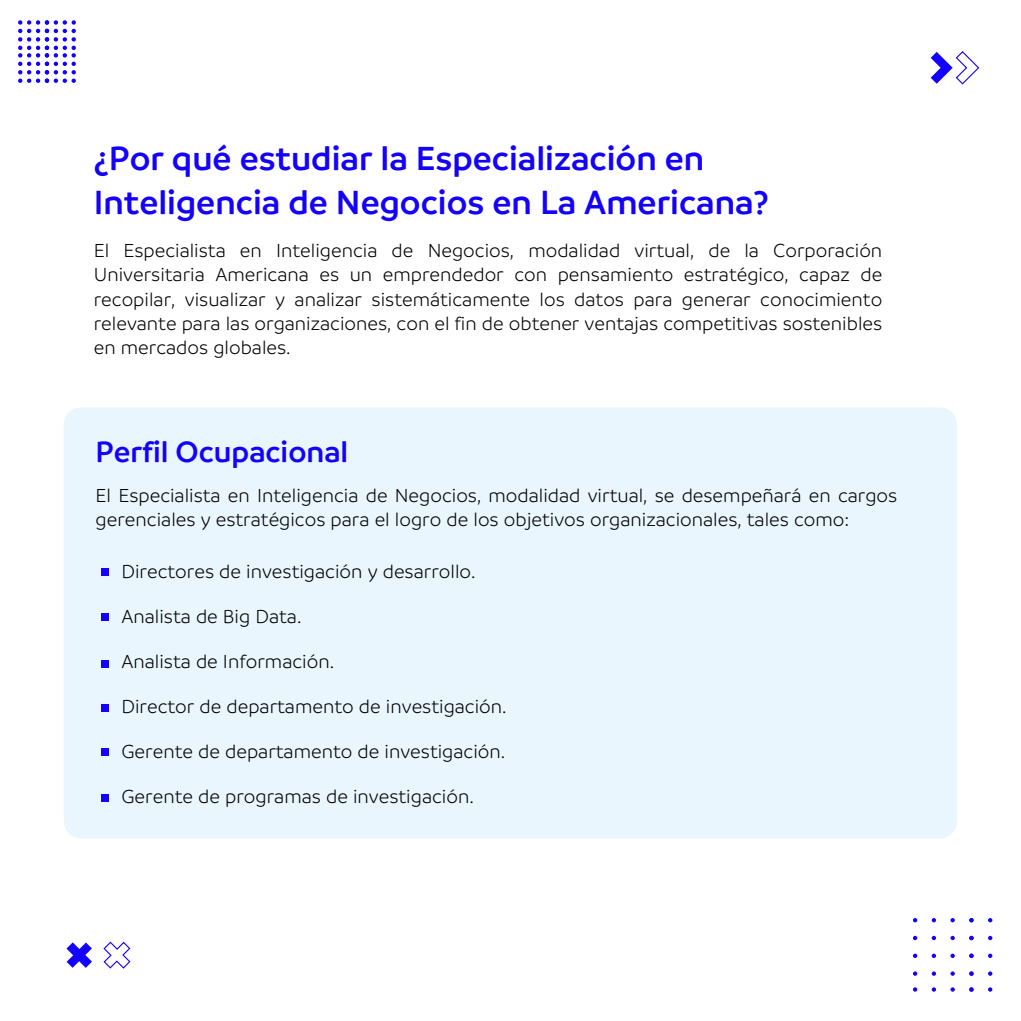
<style>
.page{position:relative;width:1021px;height:1021px;background:#fff}
.page>*{position:absolute;margin:0;border:0;box-sizing:border-box;transform-origin:0 0}
.t1{font:600 36px/43.2px "Branding";color:#1300fd}
.t2{font:600 31.5px "Branding";color:#1300fd}
.t3{font:300 20.25px/24.3px "Branding";color:#000}
</style>
<div class="page">
<svg style="left:930px;top:51px;width:50px;height:34px"></svg>
<svg style="left:913px;top:987px;width:4px;height:4px"></svg>
<svg style="left:931px;top:987px;width:5px;height:4px"></svg>
<svg style="left:950px;top:987px;width:4px;height:4px"></svg>
<svg style="left:913px;top:918px;width:4px;height:4px"></svg>
<svg style="left:931px;top:918px;width:5px;height:4px"></svg>
<svg style="left:950px;top:918px;width:4px;height:4px"></svg>
<svg style="left:913px;top:935px;width:4px;height:5px"></svg>
<svg style="left:931px;top:935px;width:5px;height:5px"></svg>
<svg style="left:950px;top:935px;width:4px;height:5px"></svg>
<svg style="left:913px;top:953px;width:4px;height:5px"></svg>
<svg style="left:931px;top:953px;width:5px;height:5px"></svg>
<svg style="left:950px;top:953px;width:4px;height:5px"></svg>
<svg style="left:913px;top:971px;width:4px;height:4px"></svg>
<svg style="left:931px;top:971px;width:5px;height:4px"></svg>
<svg style="left:950px;top:971px;width:4px;height:4px"></svg>
<svg style="left:969px;top:987px;width:4px;height:4px"></svg>
<svg style="left:988px;top:987px;width:4px;height:4px"></svg>
<svg style="left:969px;top:918px;width:4px;height:4px"></svg>
<svg style="left:988px;top:918px;width:4px;height:4px"></svg>
<svg style="left:969px;top:935px;width:4px;height:5px"></svg>
<svg style="left:988px;top:935px;width:4px;height:5px"></svg>
<svg style="left:969px;top:953px;width:4px;height:5px"></svg>
<svg style="left:988px;top:953px;width:4px;height:5px"></svg>
<svg style="left:969px;top:971px;width:4px;height:4px"></svg>
<svg style="left:988px;top:971px;width:4px;height:4px"></svg>
<svg style="left:18px;top:20px;width:58px;height:63px"></svg>
<svg style="left:66px;top:942px;width:26px;height:25px"></svg>
<svg style="left:103px;top:941px;width:28px;height:28px"></svg>
<div style="left:64px;top:407px;width:893px;height:431px;background:#e9f6fe;border-radius:17px"></div>
<div style="left:101px;top:568px;width:7px;height:8px;background:#1300fd"></div>
<div style="left:101px;top:703px;width:7px;height:8px;background:#1300fd"></div>
<div style="left:101px;top:613px;width:7px;height:8px;background:#1300fd"></div>
<div style="left:101px;top:748px;width:7px;height:8px;background:#1300fd"></div>
<div style="left:101px;top:660px;width:7px;height:8px;background:#1300fd"></div>
<div style="left:101px;top:793px;width:7px;height:8px;background:#1300fd"></div>
<h1 class="t1" style="left:94px;top:137px;width:676px">¿Por qué estudiar la Especialización en<br>Inteligencia de Negocios en La Americana?</h1>
<p class="t3" style="left:94px;top:239px;width:790px;text-align:justify">El Especialista en Inteligencia de Negocios, modalidad virtual, de la Corporación Universitaria Americana es un emprendedor con pensamiento estratégico, capaz de recopilar, visualizar y analizar sistemáticamente los datos para generar conocimiento relevante para las organizaciones, con el fin de obtener ventajas competitivas sostenibles en mercados globales.</p>
<h2 class="t2" style="left:96px;top:434px;width:254px">Perfil Ocupacional</h2>
<p class="t3" style="left:96px;top:483px;width:803px">El Especialista en Inteligencia de Negocios, modalidad virtual, se desempeñará en cargos gerenciales y estratégicos para el logro de los objetivos organizacionales, tales como:</p>
<p class="t3" style="left:121px;top:559px;width:356px">Directores de investigación y desarrollo.</p>
<p class="t3" style="left:121px;top:604px;width:182px">Analista de Big Data.</p>
<p class="t3" style="left:121px;top:649px;width:214px">Analista de Información.</p>
<p class="t3" style="left:121px;top:694px;width:387px">Director de departamento de investigación.</p>
<p class="t3" style="left:121px;top:739px;width:385px">Gerente de departamento de investigación.</p>
<p class="t3" style="left:121px;top:784px;width:354px">Gerente de programas de investigación.</p>
</div>
